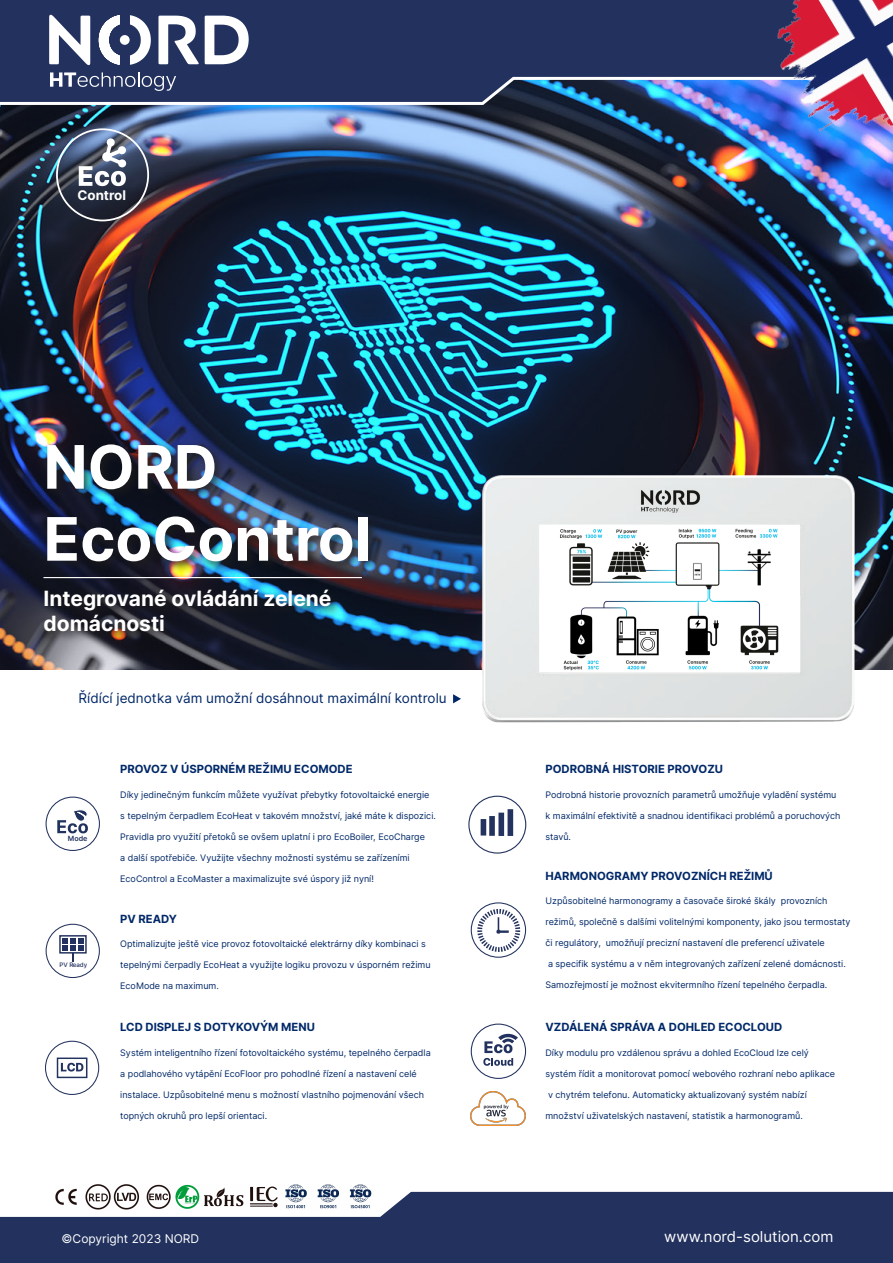
<style>
.page{position:relative;width:893px;height:1263px;background:#fff}
.page>*{position:absolute;margin:0;border:0;box-sizing:border-box;transform-origin:0 0}
.Základní_odstavec{font:700 60px "Inter";color:#fff}
.t1{font:700 21px "Inter";color:#fff}
.Základní_odstavec-2{font:15px "Inter";color:#fff}
.t2{font:13.5px "Inter";color:#002868}
.t3{font:700 13.35px "Inter";color:#fff}
.Základní_odstavec-3{font:12px "Inter";color:#fff}
.t4{font:700 11.25px "Inter";color:#002868}
.t5{font:9px "Inter";color:#002868}
.t6{font:600 7.2px "Inter";color:#22325f}
.t7{font:6.15px "Inter";color:#22315e}
</style>
<div class="page">
<img style="left:0;top:106px;width:893px;height:563px">
<svg style="left:0;top:0;width:690px;height:106px;background:#2a3b65"></svg>
<svg style="left:0;top:1191px;width:893px;height:72px;background:#33416a"></svg>
<img style="left:690px;top:0;width:203px;height:282px">
<div style="left:41px;top:586px;width:302px;height:57px;background:#1d1d1b;opacity:.75"></div>
<img style="left:460px;top:434px;width:433px;height:289px">
<div style="left:43px;top:440px;width:337px;height:134px;background:#1d1d1b;opacity:.75"></div>
<hr style="left:43px;top:577px;width:319px;height:1px;background:#fff">
<svg style="left:49px;top:15px;width:200px;height:50px"></svg>
<div style="left:120px;top:35px;width:10px;height:10px;background:#fff;border-radius:50%"></div>
<svg style="left:50px;top:72px;width:126px;height:19px;background:#535f81"></svg>
<img style="left:55px;top:1184px;width:318px;height:26px">
<div style="left:471px;top:902px;width:55px;height:56px;border:1px solid #23325e;border-radius:50%"></div>
<svg style="left:477px;top:909px;width:43px;height:43px"></svg>
<div style="left:468px;top:796px;width:58px;height:57px;border:1px solid #23325e;border-radius:50%"></div>
<div style="left:481px;top:819px;width:5px;height:16px;border:4px solid #23325e"></div>
<div style="left:489px;top:816px;width:6px;height:20px;border:4px solid #23325e"></div>
<div style="left:498px;top:813px;width:6px;height:23px;border:4px solid #23325e"></div>
<div style="left:508px;top:809px;width:5px;height:27px;border:4px solid #23325e"></div>
<div style="left:46px;top:924px;width:54px;height:54px;border:1px solid #25335e;border-radius:50%"></div>
<div style="left:59px;top:935px;width:28px;height:18px;border:1px solid #22315e"></div>
<svg style="left:63px;top:938px;width:20px;height:23px"></svg>
<svg style="left:61px;top:1063px;width:22px;height:8px"></svg>
<div style="left:57px;top:1057px;width:30px;height:21px;border:1px solid #22325f"></div>
<div style="left:45px;top:1041px;width:54px;height:54px;border:1px solid #23325e;border-radius:50%"></div>
<svg style="left:453px;top:694px;width:8px;height:9px"></svg>
<img style="left:471px;top:1091px;width:55px;height:34px">
<div style="left:46px;top:796px;width:54px;height:55px;border:1px solid #22325f;border-radius:50%"></div>
<svg style="left:57px;top:810px;width:31px;height:23px"></svg>
<div style="left:471px;top:1023px;width:55px;height:56px;border:1px solid #22325f;border-radius:50%"></div>
<svg style="left:483px;top:1034px;width:35px;height:32px"></svg>
<div style="left:56px;top:128px;width:93px;height:93px;border:2px solid #fff;border-radius:50%"></div>
<svg style="left:79px;top:138px;width:47px;height:48px"></svg>
<p class="t3" style="left:77px;top:186px;width:50px">Control</p>
<p class="Základní_odstavec" style="left:43px;top:423px;width:175px">NORD</p>
<p class="Základní_odstavec" style="left:43px;top:495px;width:329px">EcoControl</p>
<p class="t1" style="left:43px;top:583px;width:290px">Integrované ovládání zelené</p>
<p class="t1" style="left:43px;top:608px;width:123px">domácnosti</p>
<p class="t2" style="left:79px;top:688px;width:370px">Řídící jednotka vám umožní dosáhnout maximální kontrolu</p>
<p class="t6" style="left:68px;top:833px;width:21px">Mode</p>
<p class="t7" style="left:59px;top:961px;width:29px">PV Ready</p>
<p class="t4" style="left:120px;top:761px;width:234px">PROVOZ V ÚSPORNÉM REŽIMU ECOMODE</p>
<p class="t5" style="left:120px;top:788px;width:311px">Díky jedinečným funkcím můžete využívat přebytky fotovoltaické energie</p>
<p class="t5" style="left:120px;top:809px;width:317px">s tepelným čerpadlem EcoHeat v takovém množství, jaké máte k dispozici.</p>
<p class="t5" style="left:120px;top:830px;width:306px">Pravidla pro využití přetoků se ovšem uplatní i pro EcoBoiler, EcoCharge</p>
<p class="t5" style="left:120px;top:851px;width:291px">a další spotřebiče. Využijte všechny možnosti systému se zařízeními</p>
<p class="t5" style="left:120px;top:872px;width:255px">EcoControl a EcoMaster a maximalizujte své úspory již nyní!</p>
<p class="t4" style="left:120px;top:910px;width:58px">PV READY</p>
<p class="t5" style="left:120px;top:937px;width:307px">Optimalizujte ještě vice provoz fotovoltaické elektrárny díky kombinaci s</p>
<p class="t5" style="left:120px;top:958px;width:312px">tepelnými čerpadly EcoHeat a využijte logiku provozu v úsporném režimu</p>
<p class="t5" style="left:120px;top:979px;width:100px">EcoMode na maximum.</p>
<p class="t4" style="left:120px;top:1019px;width:196px">LCD DISPLEJ S DOTYKOVÝM MENU</p>
<p class="t5" style="left:120px;top:1046px;width:312px">Systém inteligentního řízení fotovoltaického systému, tepelného čerpadla</p>
<p class="t5" style="left:120px;top:1067px;width:298px">a podlahového vytápění EcoFloor pro pohodlné řízení a nastavení celé</p>
<p class="t5" style="left:120px;top:1088px;width:305px">instalace. Uzpůsobitelné menu s možností vlastního pojmenování všech</p>
<p class="t5" style="left:120px;top:1109px;width:148px">topných okruhů pro lepší orientaci.</p>
<p class="Základní_odstavec-3" style="left:62px;top:1230px;width:139px">©Copyright 2023 NORD</p>
<p class="t4" style="left:545px;top:761px;width:179px">PODROBNÁ HISTORIE PROVOZU</p>
<p class="t5" style="left:545px;top:788px;width:292px">Podrobná historie provozních parametrů umožňuje vyladění systému</p>
<p class="t5" style="left:545px;top:809px;width:296px">k maximální efektivitě a snadnou identifikaci problémů a poruchových</p>
<p class="t5" style="left:545px;top:830px;width:27px">stavů.</p>
<p class="t4" style="left:545px;top:868px;width:229px">HARMONOGRAMY PROVOZNÍCH REŽIMŮ</p>
<p class="t5" style="left:545px;top:895px;width:284px">Uzpůsobitelné harmonogramy a časovače široké škály provozních</p>
<p class="t5" style="left:545px;top:916px;width:306px">režimů, společně s dalšími volitelnými komponenty, jako jsou termostaty</p>
<p class="t5" style="left:545px;top:937px;width:281px">či regulátory, umožňují precizní nastavení dle preferencí uživatele</p>
<p class="t5" style="left:548px;top:958px;width:299px">a specifik systému a v něm integrovaných zařízení zelené domácnosti.</p>
<p class="t5" style="left:545px;top:979px;width:283px">Samozřejmostí je možnost ekvitermního řízení tepelného čerpadla.</p>
<p class="t4" style="left:545px;top:1019px;width:238px">VZDÁLENÁ SPRÁVA A DOHLED ECOCLOUD</p>
<p class="t5" style="left:545px;top:1046px;width:265px">Díky modulu pro vzdálenou správu a dohled EcoCloud lze celý</p>
<p class="t5" style="left:545px;top:1067px;width:291px">systém řídit a monitorovat pomocí webového rozhraní nebo aplikace</p>
<p class="t5" style="left:548px;top:1088px;width:260px">v chytrém telefonu. Automaticky aktualizovaný systém nabízí</p>
<p class="t5" style="left:545px;top:1109px;width:259px">množství uživatelských nastavení, statistik a harmonogramů.</p>
<p class="Základní_odstavec-2" style="left:664px;top:1226px;width:171px">www.nord-solution.com</p>
</div>
